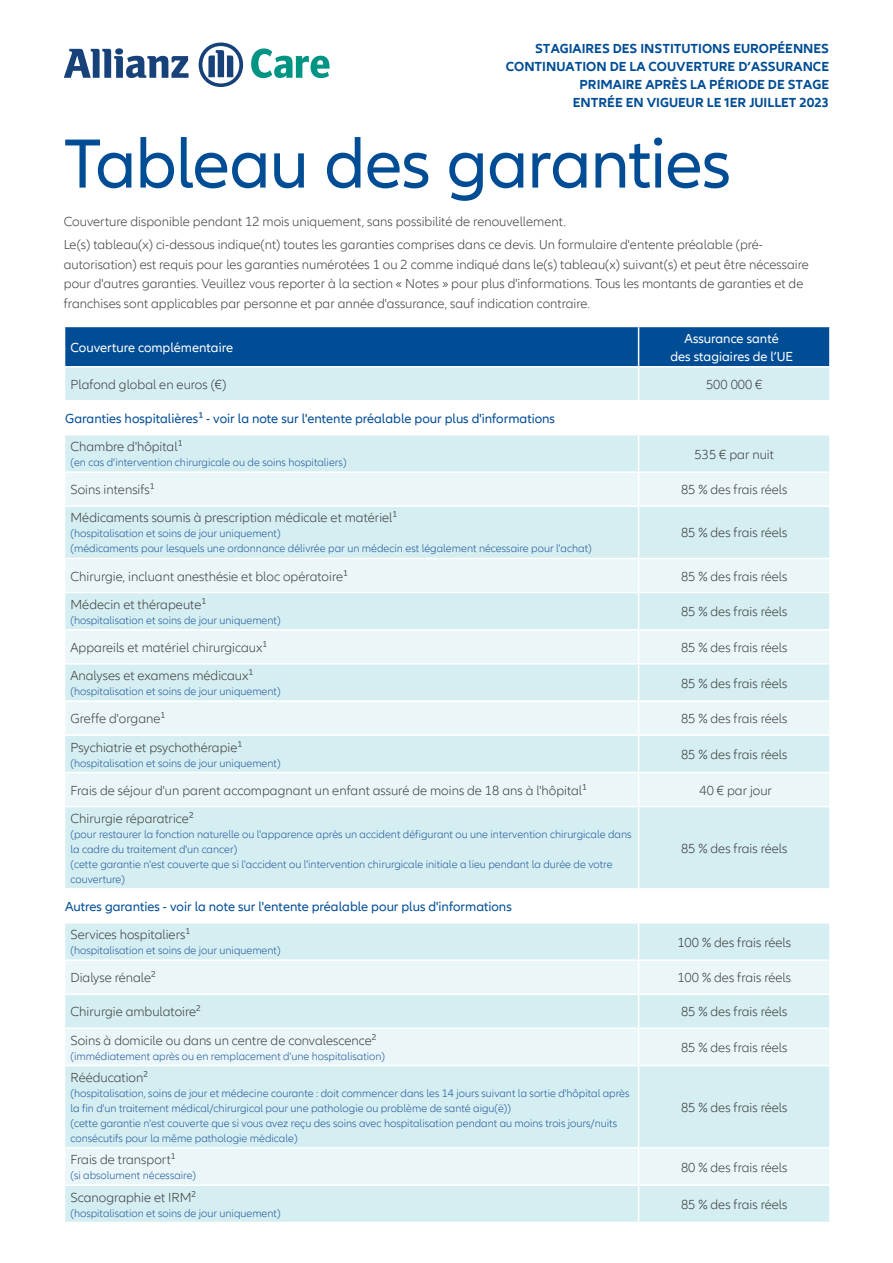
<style>
.page{position:relative;width:893px;height:1263px;background:#fff}
.page>*{position:absolute;margin:0;border:0;box-sizing:border-box;transform-origin:0 0}
.Headline_36pt{font:72px "Allianz Neo";letter-spacing:-.02em;color:#014d95}
.t1{font:300 13.5px/19.5px "Allianz Neo";color:#3e3e3f}
.t2{font:13.5px "Allianz Neo";color:#014d95}
.Normal_1{font:700 13.5px/18px "Allianz Neo";color:#014d95;text-align:right}
.t3{font:13.5px/18px "Allianz Neo";color:#fff;text-align:center}
.t4{font:300 11.25px/15px "Allianz Neo";color:#21589d}
</style>
<div class="page">
<svg style="left:65px;top:327px;width:764px;height:73px;background:#6397bf"></svg>
<div style="left:65px;top:436px;width:764px;height:452px;background:#d5eef1"></div>
<svg style="left:65px;top:473px;width:764px;height:333px;background:#dff2f4"></svg>
<div style="left:65px;top:924px;width:764px;height:298px;background:#d5eef1"></div>
<svg style="left:65px;top:961px;width:764px;height:223px;background:#ddf1f3"></svg>
<div style="left:65px;top:1029px;width:764px;height:36px;background:#eaf6f8"></div>
<hr style="left:638px;top:327px;width:1px;height:39px;background:#fff">
<hr style="left:64px;top:366px;width:575px;height:1px;background:#fff">
<hr style="left:639px;top:366px;width:192px;height:1px;background:#fff">
<hr style="left:638px;top:367px;width:1px;height:33px;background:#fff">
<hr style="left:638px;top:436px;width:1px;height:35px;background:#fff">
<hr style="left:64px;top:471px;width:575px;height:2px;background:#fff">
<hr style="left:639px;top:471px;width:192px;height:2px;background:#fff">
<hr style="left:638px;top:473px;width:1px;height:32px;background:#fff">
<hr style="left:64px;top:505px;width:575px;height:2px;background:#fff">
<hr style="left:639px;top:505px;width:192px;height:2px;background:#fff">
<hr style="left:638px;top:507px;width:1px;height:51px;background:#fff">
<hr style="left:64px;top:558px;width:575px;height:1px;background:#fff">
<hr style="left:639px;top:558px;width:192px;height:1px;background:#fff">
<hr style="left:638px;top:559px;width:1px;height:33px;background:#fff">
<hr style="left:64px;top:592px;width:575px;height:1px;background:#fff">
<hr style="left:639px;top:592px;width:192px;height:1px;background:#fff">
<hr style="left:638px;top:593px;width:1px;height:36px;background:#fff">
<hr style="left:64px;top:629px;width:575px;height:1px;background:#fff">
<hr style="left:639px;top:629px;width:192px;height:1px;background:#fff">
<hr style="left:638px;top:630px;width:1px;height:33px;background:#fff">
<hr style="left:64px;top:663px;width:575px;height:2px;background:#fff">
<hr style="left:639px;top:663px;width:192px;height:2px;background:#fff">
<hr style="left:638px;top:665px;width:1px;height:35px;background:#fff">
<hr style="left:64px;top:700px;width:575px;height:2px;background:#fff">
<hr style="left:639px;top:700px;width:192px;height:2px;background:#fff">
<hr style="left:638px;top:702px;width:1px;height:32px;background:#fff">
<hr style="left:64px;top:734px;width:575px;height:2px;background:#fff">
<hr style="left:639px;top:734px;width:192px;height:2px;background:#fff">
<hr style="left:638px;top:736px;width:1px;height:36px;background:#fff">
<hr style="left:64px;top:772px;width:575px;height:1px;background:#fff">
<hr style="left:639px;top:772px;width:192px;height:1px;background:#fff">
<hr style="left:638px;top:773px;width:1px;height:33px;background:#fff">
<hr style="left:64px;top:806px;width:575px;height:1px;background:#fff">
<hr style="left:639px;top:806px;width:192px;height:1px;background:#fff">
<hr style="left:638px;top:807px;width:1px;height:81px;background:#fff">
<hr style="left:638px;top:924px;width:1px;height:35px;background:#fff">
<hr style="left:64px;top:959px;width:575px;height:2px;background:#fff">
<hr style="left:639px;top:959px;width:192px;height:2px;background:#fff">
<hr style="left:638px;top:961px;width:1px;height:32px;background:#fff">
<hr style="left:64px;top:993px;width:575px;height:2px;background:#fff">
<hr style="left:639px;top:993px;width:192px;height:2px;background:#fff">
<hr style="left:638px;top:995px;width:1px;height:32px;background:#fff">
<hr style="left:64px;top:1027px;width:575px;height:2px;background:#fff">
<hr style="left:639px;top:1027px;width:192px;height:2px;background:#fff">
<hr style="left:638px;top:1029px;width:1px;height:36px;background:#fff">
<hr style="left:64px;top:1065px;width:575px;height:1px;background:#fff">
<hr style="left:639px;top:1065px;width:192px;height:1px;background:#fff">
<hr style="left:638px;top:1066px;width:1px;height:81px;background:#fff">
<hr style="left:64px;top:1147px;width:575px;height:1px;background:#fff">
<hr style="left:639px;top:1147px;width:192px;height:1px;background:#fff">
<hr style="left:638px;top:1148px;width:1px;height:36px;background:#fff">
<hr style="left:64px;top:1184px;width:575px;height:2px;background:#fff">
<hr style="left:639px;top:1184px;width:192px;height:2px;background:#fff">
<hr style="left:638px;top:1186px;width:1px;height:36px;background:#fff">
<svg style="left:64px;top:48px;width:125px;height:30px"></svg>
<svg style="left:199px;top:43px;width:44px;height:44px"></svg>
<svg style="left:251px;top:48px;width:79px;height:30px"></svg>
<p class="Normal_1" style="left:535px;top:40px;width:295px">STAGIAIRES DES INSTITUTIONS EUROPÉENNES</p>
<p class="Normal_1" style="left:506px;top:58px;width:325px">CONTINUATION DE LA COUVERTURE D’ASSURANCE<br>PRIMAIRE APRÈS LA PÉRIODE DE STAGE</p>
<p class="Normal_1" style="left:573px;top:94px;width:258px">ENTRÉE EN VIGUEUR LE 1ER JUILLET 2023</p>
<p class="Headline_36pt" style="left:64px;top:123px;width:669px">Tableau des garanties</p>
<p class="t1" style="left:64px;top:212px;width:504px">Couverture disponible pendant 12 mois uniquement, sans possibilité de renouvellement.</p>
<p class="t1" style="left:64px;top:236px;width:747px">Le(s) tableau(x) ci-dessous indique(nt) toutes les garanties comprises dans ce devis. Un formulaire d'entente préalable (pré&shy;autorisation) est requis pour les garanties numérotées 1 ou 2 comme indiqué dans le(s) tableau(x) suivant(s) et peut être nécessaire pour d'autres garanties. Veuillez vous reporter à la section « Notes » pour plus d'informations. Tous les montants de garanties et de franchises sont applicables par personne et par année d'assurance, sauf indication contraire.</p>
<p class="t3" style="left:71px;top:339px;width:164px">Couverture complémentaire</p>
<p class="t3" style="left:670px;top:330px;width:124px">Assurance santé<br>des stagiaires de l’UE</p>
<p class="t1" style="left:71px;top:375px;width:157px">Plafond global en euros (€)</p>
<p class="t1" style="left:706px;top:375px;width:58px">500 000 €</p>
<p class="t2" style="left:65px;top:411px;width:491px">Garanties hospitalières¹ - voir la note sur l'entente préalable pour plus d'informations</p>
<p class="t1" style="left:71px;top:437px;width:113px">Chambre d'hôpital¹</p>
<p class="t4" style="left:71px;top:455px;width:278px">(en cas d’intervention chirurgicale ou de soins hospitaliers)</p>
<p class="t1" style="left:695px;top:445px;width:81px">535 € par nuit</p>
<p class="t1" style="left:71px;top:480px;width:86px">Soins intensifs¹</p>
<p class="t1" style="left:681px;top:480px;width:108px">85 % des frais réels</p>
<p class="t1" style="left:71px;top:509px;width:328px">Médicaments soumis à prescription médicale et matériel¹</p>
<p class="t4" style="left:71px;top:527px;width:212px">(hospitalisation et soins de jour uniquement)</p>
<p class="t4" style="left:71px;top:542px;width:523px">(médicaments pour lesquels une ordonnance délivrée par un médecin est légalement nécessaire pour l'achat)</p>
<p class="t1" style="left:681px;top:524px;width:108px">85 % des frais réels</p>
<p class="t1" style="left:71px;top:567px;width:279px">Chirurgie, incluant anesthésie et bloc opératoire¹</p>
<p class="t1" style="left:681px;top:567px;width:108px">85 % des frais réels</p>
<p class="t1" style="left:71px;top:595px;width:137px">Médecin et thérapeute¹</p>
<p class="t4" style="left:71px;top:613px;width:212px">(hospitalisation et soins de jour uniquement)</p>
<p class="t1" style="left:681px;top:602px;width:108px">85 % des frais réels</p>
<p class="t1" style="left:71px;top:638px;width:198px">Appareils et matériel chirurgicaux¹</p>
<p class="t1" style="left:681px;top:638px;width:108px">85 % des frais réels</p>
<p class="t1" style="left:71px;top:666px;width:184px">Analyses et examens médicaux¹</p>
<p class="t4" style="left:71px;top:684px;width:212px">(hospitalisation et soins de jour uniquement)</p>
<p class="t1" style="left:681px;top:674px;width:108px">85 % des frais réels</p>
<p class="t1" style="left:71px;top:709px;width:96px">Greffe d'organe¹</p>
<p class="t1" style="left:681px;top:709px;width:108px">85 % des frais réels</p>
<p class="t1" style="left:71px;top:738px;width:173px">Psychiatrie et psychothérapie¹</p>
<p class="t4" style="left:71px;top:755px;width:212px">(hospitalisation et soins de jour uniquement)</p>
<p class="t1" style="left:681px;top:745px;width:108px">85 % des frais réels</p>
<p class="t1" style="left:71px;top:781px;width:518px">Frais de séjour d'un parent accompagnant un enfant assuré de moins de 18 ans à l'hôpital¹</p>
<p class="t1" style="left:699px;top:781px;width:74px">40 € par jour</p>
<p class="t1" style="left:71px;top:809px;width:125px">Chirurgie réparatrice²</p>
<p class="t4" style="left:71px;top:827px;width:562px">(pour restaurer la fonction naturelle ou l'apparence après un accident défigurant ou une intervention chirurgicale dans la cadre du traitement d'un cancer)</p>
<p class="t4" style="left:71px;top:857px;width:544px">(cette garantie n'est couverte que si l'accident ou l'intervention chirurgicale initiale a lieu pendant la durée de votre couverture)</p>
<p class="t1" style="left:681px;top:839px;width:108px">85 % des frais réels</p>
<p class="t2" style="left:65px;top:899px;width:448px">Autres garanties - voir la note sur l'entente préalable pour plus d'informations</p>
<p class="t1" style="left:71px;top:925px;width:121px">Services hospitaliers¹</p>
<p class="t4" style="left:71px;top:943px;width:212px">(hospitalisation et soins de jour uniquement)</p>
<p class="t1" style="left:677px;top:933px;width:115px">100 % des frais réels</p>
<p class="t1" style="left:71px;top:968px;width:87px">Dialyse rénale²</p>
<p class="t1" style="left:677px;top:968px;width:115px">100 % des frais réels</p>
<p class="t1" style="left:71px;top:1002px;width:132px">Chirurgie ambulatoire²</p>
<p class="t1" style="left:681px;top:1002px;width:108px">85 % des frais réels</p>
<p class="t1" style="left:71px;top:1031px;width:308px">Soins à domicile ou dans un centre de convalescence²</p>
<p class="t4" style="left:71px;top:1048px;width:316px">(immédiatement après ou en remplacement d'une hospitalisation)</p>
<p class="t1" style="left:681px;top:1038px;width:108px">85 % des frais réels</p>
<p class="t1" style="left:71px;top:1068px;width:79px">Rééducation²</p>
<p class="t4" style="left:71px;top:1086px;width:560px">(hospitalisation, soins de jour et médecine courante : doit commencer dans les 14 jours suivant la sortie d'hôpital après la fin d'un traitement médical/chirurgical pour une pathologie ou problème de santé aigu(ë))</p>
<p class="t4" style="left:71px;top:1116px;width:548px">(cette garantie n'est couverte que si vous avez reçu des soins avec hospitalisation pendant au moins trois jours/nuits consécutifs pour la même pathologie médicale)</p>
<p class="t1" style="left:71px;top:1150px;width:107px">Frais de transport¹</p>
<p class="t4" style="left:71px;top:1168px;width:127px">(si absolument nécessaire)</p>
<p class="t1" style="left:71px;top:1188px;width:127px">Scanographie et IRM²</p>
<p class="t4" style="left:71px;top:1205px;width:212px">(hospitalisation et soins de jour uniquement)</p>
<p class="t1" style="left:681px;top:1098px;width:108px">85 % des frais réels</p>
<p class="t1" style="left:681px;top:1158px;width:108px">80 % des frais réels</p>
<p class="t1" style="left:681px;top:1195px;width:108px">85 % des frais réels</p>
</div>
